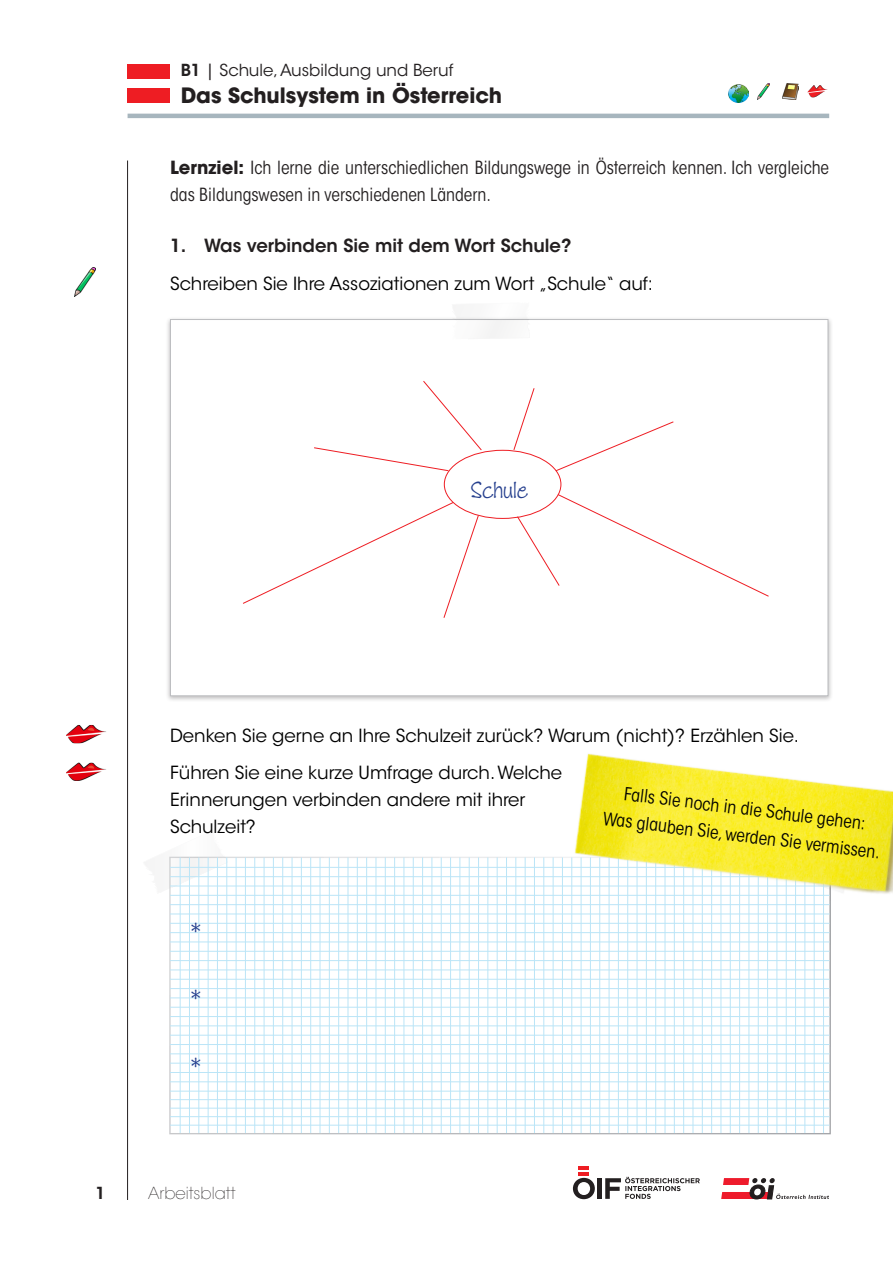
<style>
.page{position:relative;width:893px;height:1263px;background:#fff}
.page>*{position:absolute;margin:0;border:0;box-sizing:border-box;transform-origin:0 0}
.t1{font:24px "Zipty Do Std";color:#253f8e}
.t2{font:700 21px "ITC Avant Garde Std";color:#231f20}
.t3{font:18px/37.7px "ITC Avant Garde Std";color:#000}
.t4{font:condensed 18px/27px "ITC Avant Garde Std";color:#231f20}
.t5{font:condensed 18px/27px "ITC Avant Garde Std";color:#000;text-align:center}
.t6{font:600 18px "ITC Avant Garde Std";color:#231f20}
.t7{font:16.5px "ITC Avant Garde Std";color:#231f20}
.t8{font:200 16.5px "ITC Avant Garde Std";color:#231f20}
.t9{font:600 16.5px "ITC Avant Garde Std";color:#231f20}
.s1{font-weight:600}
.s2{font-weight:700;font-stretch:normal}
</style>
<div class="page">
<svg style="left:573px;top:1178px;width:22px;height:21px"></svg>
<div style="left:597px;top:1178px;width:5px;height:21px;background:#231f20"></div>
<hr style="left:578px;top:1172px;width:11px;height:4px;background:#ee1d23">
<hr style="left:578px;top:1166px;width:11px;height:4px;background:#ee1d23">
<svg style="left:605px;top:1177px;width:95px;height:22px"></svg>
<hr style="left:128px;top:114px;width:701px;height:4px;background:#a7b6be">
<hr style="left:127px;top:161px;width:1px;height:1039px;background:#231f20">
<svg style="left:721px;top:1178px;width:108px;height:21px"></svg>
<div style="left:128px;top:88px;width:42px;height:15px;background:#ee1d23"></div>
<div style="left:128px;top:64px;width:42px;height:14px;background:#ee1d23"></div>
<img style="left:75px;top:268px;width:21px;height:29px">
<img style="left:66px;top:725px;width:40px;height:18px">
<img style="left:66px;top:762px;width:40px;height:19px">
<svg style="left:169px;top:857px;width:662px;height:277px"></svg>
<svg style="left:144px;top:856px;width:84px;height:38px"></svg>
<hr style="left:170px;top:932px;width:659px;height:1px;background:#bbe5f7">
<hr style="left:170px;top:941px;width:659px;height:1px;background:#bbe5f7">
<hr style="left:170px;top:951px;width:659px;height:1px;background:#bbe5f7">
<hr style="left:170px;top:960px;width:659px;height:1px;background:#bbe5f7">
<hr style="left:170px;top:969px;width:659px;height:1px;background:#bbe5f7">
<hr style="left:170px;top:979px;width:659px;height:1px;background:#bbe5f7">
<hr style="left:170px;top:988px;width:659px;height:1px;background:#bbe5f7">
<hr style="left:170px;top:997px;width:659px;height:1px;background:#bbe5f7">
<hr style="left:170px;top:1007px;width:659px;height:1px;background:#bbe5f7">
<hr style="left:170px;top:1016px;width:659px;height:1px;background:#bbe5f7">
<hr style="left:170px;top:1025px;width:659px;height:1px;background:#bbe5f7">
<hr style="left:170px;top:1035px;width:659px;height:1px;background:#bbe5f7">
<hr style="left:170px;top:1044px;width:659px;height:1px;background:#bbe5f7">
<hr style="left:170px;top:1053px;width:659px;height:1px;background:#bbe5f7">
<hr style="left:170px;top:1063px;width:659px;height:1px;background:#bbe5f7">
<hr style="left:170px;top:1072px;width:659px;height:1px;background:#bbe5f7">
<hr style="left:170px;top:1081px;width:659px;height:1px;background:#bbe5f7">
<hr style="left:170px;top:1091px;width:659px;height:1px;background:#bbe5f7">
<hr style="left:170px;top:1099px;width:659px;height:1px;background:#bbe5f7">
<hr style="left:170px;top:1108px;width:659px;height:1px;background:#bbe5f7">
<hr style="left:170px;top:1116px;width:659px;height:1px;background:#bbe5f7">
<hr style="left:170px;top:1125px;width:659px;height:1px;background:#bbe5f7">
<hr style="left:170px;top:923px;width:659px;height:1px;background:#bbe5f7">
<hr style="left:170px;top:913px;width:659px;height:1px;background:#bbe5f7">
<hr style="left:170px;top:904px;width:659px;height:1px;background:#bbe5f7">
<hr style="left:170px;top:895px;width:659px;height:1px;background:#bbe5f7">
<hr style="left:170px;top:885px;width:659px;height:1px;background:#bbe5f7">
<hr style="left:170px;top:876px;width:659px;height:1px;background:#bbe5f7">
<hr style="left:170px;top:867px;width:659px;height:1px;background:#bbe5f7">
<hr style="left:180px;top:857px;width:1px;height:276px;background:#bbe5f7">
<hr style="left:189px;top:857px;width:1px;height:276px;background:#bbe5f7">
<hr style="left:198px;top:857px;width:1px;height:276px;background:#bbe5f7">
<hr style="left:208px;top:857px;width:1px;height:276px;background:#bbe5f7">
<hr style="left:217px;top:857px;width:1px;height:276px;background:#bbe5f7">
<hr style="left:226px;top:857px;width:1px;height:276px;background:#bbe5f7">
<hr style="left:236px;top:857px;width:1px;height:276px;background:#bbe5f7">
<hr style="left:245px;top:857px;width:1px;height:276px;background:#bbe5f7">
<hr style="left:254px;top:857px;width:1px;height:276px;background:#bbe5f7">
<hr style="left:264px;top:857px;width:1px;height:276px;background:#bbe5f7">
<hr style="left:273px;top:857px;width:1px;height:276px;background:#bbe5f7">
<hr style="left:282px;top:857px;width:1px;height:276px;background:#bbe5f7">
<hr style="left:292px;top:857px;width:1px;height:276px;background:#bbe5f7">
<hr style="left:301px;top:857px;width:1px;height:276px;background:#bbe5f7">
<hr style="left:310px;top:857px;width:1px;height:276px;background:#bbe5f7">
<hr style="left:320px;top:857px;width:1px;height:276px;background:#bbe5f7">
<hr style="left:329px;top:857px;width:1px;height:276px;background:#bbe5f7">
<hr style="left:338px;top:857px;width:1px;height:276px;background:#bbe5f7">
<hr style="left:348px;top:857px;width:1px;height:276px;background:#bbe5f7">
<hr style="left:357px;top:857px;width:1px;height:276px;background:#bbe5f7">
<hr style="left:366px;top:857px;width:1px;height:276px;background:#bbe5f7">
<hr style="left:376px;top:857px;width:1px;height:276px;background:#bbe5f7">
<hr style="left:385px;top:857px;width:1px;height:276px;background:#bbe5f7">
<hr style="left:394px;top:857px;width:1px;height:276px;background:#bbe5f7">
<hr style="left:404px;top:857px;width:1px;height:276px;background:#bbe5f7">
<hr style="left:413px;top:857px;width:1px;height:276px;background:#bbe5f7">
<hr style="left:422px;top:857px;width:1px;height:276px;background:#bbe5f7">
<hr style="left:432px;top:857px;width:1px;height:276px;background:#bbe5f7">
<hr style="left:441px;top:857px;width:1px;height:276px;background:#bbe5f7">
<hr style="left:450px;top:857px;width:1px;height:276px;background:#bbe5f7">
<hr style="left:460px;top:857px;width:1px;height:276px;background:#bbe5f7">
<hr style="left:469px;top:857px;width:1px;height:276px;background:#bbe5f7">
<hr style="left:478px;top:857px;width:1px;height:276px;background:#bbe5f7">
<hr style="left:487px;top:857px;width:1px;height:276px;background:#bbe5f7">
<hr style="left:497px;top:857px;width:1px;height:276px;background:#bbe5f7">
<hr style="left:506px;top:857px;width:1px;height:276px;background:#bbe5f7">
<hr style="left:515px;top:857px;width:1px;height:276px;background:#bbe5f7">
<hr style="left:525px;top:857px;width:1px;height:276px;background:#bbe5f7">
<hr style="left:534px;top:857px;width:1px;height:276px;background:#bbe5f7">
<hr style="left:543px;top:857px;width:1px;height:276px;background:#bbe5f7">
<hr style="left:553px;top:857px;width:1px;height:276px;background:#bbe5f7">
<hr style="left:562px;top:857px;width:1px;height:276px;background:#bbe5f7">
<hr style="left:571px;top:857px;width:1px;height:276px;background:#bbe5f7">
<hr style="left:581px;top:857px;width:1px;height:276px;background:#bbe5f7">
<hr style="left:590px;top:857px;width:1px;height:276px;background:#bbe5f7">
<hr style="left:599px;top:857px;width:1px;height:276px;background:#bbe5f7">
<hr style="left:609px;top:857px;width:1px;height:276px;background:#bbe5f7">
<hr style="left:618px;top:857px;width:1px;height:276px;background:#bbe5f7">
<hr style="left:627px;top:857px;width:1px;height:276px;background:#bbe5f7">
<hr style="left:637px;top:857px;width:1px;height:276px;background:#bbe5f7">
<hr style="left:646px;top:857px;width:1px;height:276px;background:#bbe5f7">
<hr style="left:655px;top:857px;width:1px;height:276px;background:#bbe5f7">
<hr style="left:665px;top:857px;width:1px;height:276px;background:#bbe5f7">
<hr style="left:674px;top:857px;width:1px;height:276px;background:#bbe5f7">
<hr style="left:683px;top:857px;width:1px;height:276px;background:#bbe5f7">
<hr style="left:693px;top:857px;width:1px;height:276px;background:#bbe5f7">
<hr style="left:702px;top:857px;width:1px;height:276px;background:#bbe5f7">
<hr style="left:711px;top:857px;width:1px;height:276px;background:#bbe5f7">
<hr style="left:721px;top:857px;width:1px;height:276px;background:#bbe5f7">
<hr style="left:730px;top:857px;width:1px;height:276px;background:#bbe5f7">
<hr style="left:739px;top:857px;width:1px;height:276px;background:#bbe5f7">
<hr style="left:749px;top:857px;width:1px;height:276px;background:#bbe5f7">
<hr style="left:758px;top:857px;width:1px;height:276px;background:#bbe5f7">
<hr style="left:767px;top:857px;width:1px;height:276px;background:#bbe5f7">
<hr style="left:776px;top:857px;width:1px;height:276px;background:#bbe5f7">
<hr style="left:786px;top:857px;width:1px;height:276px;background:#bbe5f7">
<hr style="left:795px;top:857px;width:1px;height:276px;background:#bbe5f7">
<hr style="left:804px;top:857px;width:1px;height:276px;background:#bbe5f7">
<hr style="left:814px;top:857px;width:1px;height:276px;background:#bbe5f7">
<hr style="left:823px;top:857px;width:1px;height:276px;background:#bbe5f7">
<img style="left:729px;top:84px;width:19px;height:19px">
<img style="left:758px;top:83px;width:11px;height:16px">
<img style="left:783px;top:83px;width:15px;height:16px">
<svg style="left:807px;top:85px;width:21px;height:13px"></svg>
<div style="left:165px;top:317px;width:668px;height:386px;background:#231f20;opacity:.3"></div>
<div style="left:170px;top:319px;width:658px;height:377px;background:#fff"></div>
<svg style="left:452px;top:305px;width:78px;height:33px"></svg>
<svg style="left:555px;top:421px;width:119px;height:51px"></svg>
<svg style="left:513px;top:388px;width:22px;height:63px"></svg>
<svg style="left:516px;top:494px;width:253px;height:103px"></svg>
<svg style="left:243px;top:501px;width:236px;height:117px"></svg>
<svg style="left:314px;top:381px;width:168px;height:91px"></svg>
<img style="left:567px;top:753px;width:326px;height:149px">
<p class="t7" style="left:181px;top:60px;width:274px"><span class="s1">B1</span> | Schule, Ausbildung und Beruf</p>
<p class="t2" style="left:181px;top:81px;width:323px">Das Schulsystem in Österreich</p>
<p class="t4" style="left:170px;top:154px;width:661px"><span class="s2">Lernziel:</span> Ich lerne die unterschiedlichen Bildungswege in Österreich kennen. Ich vergleiche das Bildungswesen in verschiedenen Ländern.</p>
<p class="t6" style="left:170px;top:234px;width:403px">1. Was verbinden Sie mit dem Wort Schule?</p>
<p class="t3" style="left:170px;top:265px;width:484px">Schreiben Sie Ihre Assoziationen zum Wort „Schule“ auf:</p>
<h1 class="t1" style="left:471px;top:476px;width:58px">Schule</h1>
<p class="t3" style="left:170px;top:716px;width:630px">Denken Sie gerne an Ihre Schulzeit zurück? Warum (nicht)? Erzählen Sie.<br>Führen Sie eine kurze Umfrage durch. Welche</p>
<p class="t3" style="left:170px;top:786px;width:357px;line-height:27px">Erinnerungen verbinden andere mit ihrer<br>Schulzeit?</p>
<p class="t5" style="left:608px;top:778px;width:281px;rotate:7deg">Falls Sie noch in die Schule gehen:<br>Was glauben Sie, werden Sie vermissen.</p>
<h1 class="t1" style="left:191px;top:916px;width:10px">*</h1>
<h1 class="t1" style="left:191px;top:984px;width:10px">*</h1>
<h1 class="t1" style="left:191px;top:1052px;width:10px">*</h1>
<p class="t9" style="left:96px;top:1182px;width:11px">1</p>
<p class="t8" style="left:148px;top:1183px;width:89px">Arbeitsblatt</p>
</div>
